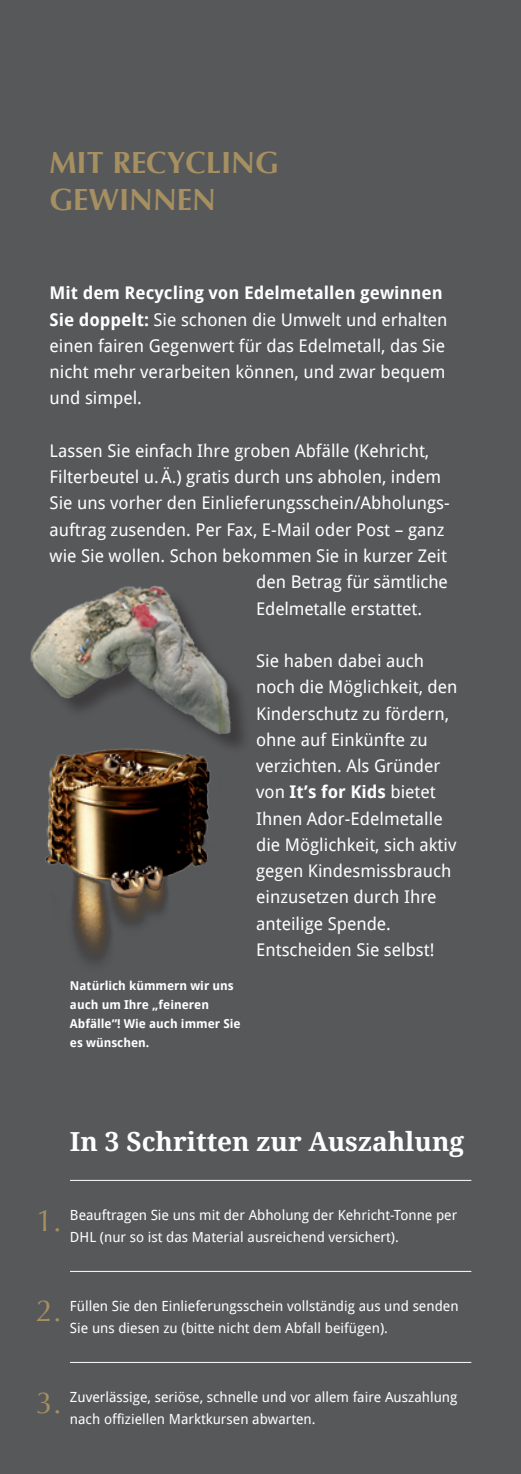
<style>
.page{position:relative;width:521px;height:1474px;background:#fff}
.page>*{position:absolute;margin:0;border:0;box-sizing:border-box;transform-origin:0 0}
.t1{font:700 30.62px/36.8px "Optima";color:#a68f60}
.t2{font:30.62px "Optima";color:#a68f60}
.t3{font:700 26.25px "Droid Serif";color:#fff}
.t4{font:17.5px/26.2px "Droid Sans";color:#fff}
.t5{font:14px/22.8px "Droid Sans";color:#fff}
.t6{font:700 12.25px/19.2px "Droid Sans";color:#fff}
.s1{font-weight:700}
</style>
<div class="page">
<div style="left:0;top:0;width:521px;height:1473px;background:#57585a"></div>
<img style="left:45px;top:795px;width:165px;height:168px">
<hr style="left:70px;top:1179px;width:401px;height:1px;background:#fff">
<hr style="left:70px;top:1270px;width:401px;height:1px;background:#fff">
<hr style="left:70px;top:1361px;width:401px;height:1px;background:#fff">
<img style="left:30px;top:585px;width:214px;height:210px">
<h1 class="t1" style="left:49px;top:145px;width:231px">MIT RECYCLING<br>GEWINNEN</h1>
<p class="t4" style="left:50px;top:280px;width:399px"><span class="s1">Mit dem Recycling von Edelmetallen gewinnen Sie doppelt:</span> Sie schonen die Umwelt und erhalten einen fairen Gegenwert für das Edelmetall, das Sie nicht mehr verarbeiten können, und zwar bequem und simpel.</p>
<p class="t4" style="left:50px;top:438px;width:401px">Lassen Sie einfach Ihre groben Abfälle (Kehricht, Filterbeutel u.Ä.) gratis durch uns abholen, indem Sie uns vorher den Einlieferungsschein/Abholungs&shy;auftrag zusenden. Per Fax, E-Mail oder Post – ganz wie Sie wollen. Schon bekommen Sie in kurzer Zeit</p>
<p class="t6" style="left:70px;top:975px;width:172px">Natürlich kümmern wir uns auch um Ihre „feineren<br>Abfälle“! Wie auch immer Sie es wünschen.</p>
<p class="t4" style="left:256px;top:569px;width:193px">den Betrag für sämtliche<br>Edelmetalle erstattet.</p>
<p class="t4" style="left:256px;top:648px;width:203px">Sie haben dabei auch noch die Möglichkeit, den<br>Kinderschutz zu fördern, ohne auf Einkünfte zu verzichten. Als Gründer von <span class="s1">It’s for Kids</span> bietet<br>Ihnen Ador-Edelmetalle die Möglichkeit, sich aktiv gegen Kindesmissbrauch einzusetzen durch Ihre anteilige Spende.<br>Entscheiden Sie selbst!</p>
<h2 class="t3" style="left:70px;top:1126px;width:396px">In 3 Schritten zur Auszahlung</h2>
<h1 class="t2" style="left:36px;top:1202px;width:27px">1.</h1>
<p class="t5" style="left:70px;top:1203px;width:389px">Beauftragen Sie uns mit der Abholung der Kehricht-Tonne per<br>DHL (nur so ist das Material ausreichend versichert).</p>
<h1 class="t2" style="left:36px;top:1292px;width:27px">2.</h1>
<p class="t5" style="left:70px;top:1294px;width:390px">Füllen Sie den Einlieferungsschein vollständig aus und senden<br>Sie uns diesen zu (bitte nicht dem Abfall beifügen).</p>
<h1 class="t2" style="left:36px;top:1384px;width:27px">3.</h1>
<p class="t5" style="left:70px;top:1385px;width:389px">Zuverlässige, seriöse, schnelle und vor allem faire Auszahlung nach offiziellen Marktkursen abwarten.</p>
</div>
